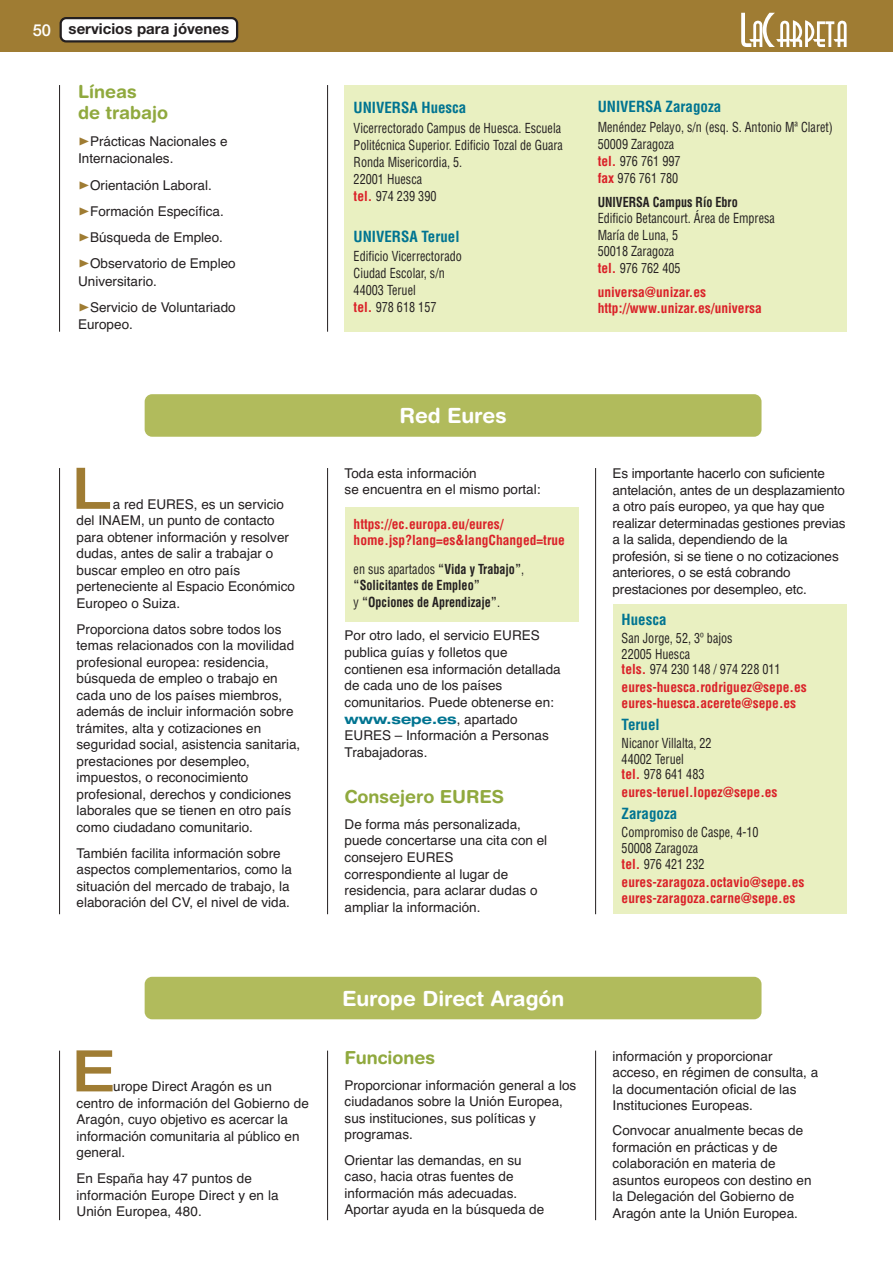
<style>
.page{position:relative;width:893px;height:1263px;background:#fff}
.page>*{position:absolute;margin:0;border:0;box-sizing:border-box;transform-origin:0 0}
.t1{font:500 expanded 57.45px "Helvetica Neue";color:#9f7c33}
.t2{font:700 21px "Helvetica Rounded";color:#fff}
.t3{font:700 18px/20.7px "Helvetica Rounded";color:#90a93e}
.t4{font:700 condensed 15px "Helvetica";color:#007491}
.t5{font:700 15px "Helvetica Neue";color:#231f20}
.t6{font:13.5px/16.5px "Helvetica";color:#231f20}
.t7{font:condensed 13.5px/17.1px "Helvetica";color:#231f20;scale:.9 1}
.t8{font:700 condensed 13.5px/16.5px "Helvetica";color:#da2128}
.t9{font:700 condensed 13.5px/16.5px "Helvetica";color:#231f20;scale:.9 1}
.t10{font:700 expanded 13.5px "Helvetica Neue";color:#007491}
.s1{font-weight:500;font-size:16.5px;color:#fff}
.s2{font-family:"Zeal";font-size:12px;color:#9f7c33}
.s3{font-weight:700;color:#da2128}
.s4{font-weight:400}
.s5{font-family:"Helvetica";font-weight:400;font-stretch:normal;color:#231f20}
</style>
<div class="page">
<div style="left:344px;top:85px;width:502px;height:247px;background:#e9f0c1"></div>
<hr style="left:59px;top:85px;width:1px;height:247px;background:#231f20">
<hr style="left:327px;top:85px;width:1px;height:247px;background:#231f20">
<div style="left:344px;top:507px;width:234px;height:114px;background:#e9f0c1"></div>
<div style="left:0;top:0;width:892px;height:51px;background:#9f7c33"></div>
<svg style="left:60px;top:17px;width:178px;height:26px;background:#d3d1cf"></svg>
<svg style="left:741px;top:13px;width:105px;height:34px"></svg>
<div style="left:612px;top:605px;width:234px;height:309px;background:#e9f0c1"></div>
<hr style="left:327px;top:1050px;width:1px;height:170px;background:#231f20">
<hr style="left:59px;top:1051px;width:1px;height:169px;background:#231f20">
<hr style="left:595px;top:1050px;width:1px;height:170px;background:#231f20">
<div style="left:145px;top:977px;width:616px;height:42px;background:#b1bb5c;border-radius:7px"></div>
<hr style="left:327px;top:468px;width:1px;height:446px;background:#231f20">
<hr style="left:59px;top:468px;width:1px;height:446px;background:#231f20">
<hr style="left:595px;top:468px;width:1px;height:446px;background:#231f20">
<div style="left:145px;top:394px;width:616px;height:43px;background:#b1bb5c;border-radius:7px"></div>
<p class="t5" style="left:33px;top:24px;width:198px"><span class="s1">50</span> servicios para jóvenes</p>
<h3 class="t3" style="left:78px;top:83px;width:92px">Líneas<br>de trabajo</h3>
<p class="t6" style="left:78px;top:134px;width:151px;line-height:17.5px"><span class="s2">®</span>Prácticas Nacionales e<br>Internacionales.</p>
<p class="t6" style="left:78px;top:173px;width:159px;line-height:26.1px"><span class="s2">®</span>Orientación Laboral. <span class="s2">®</span>Formación Específica. <span class="s2">®</span>Búsqueda de Empleo. <span class="s2">®</span>Observatorio de Empleo</p>
<p class="t6" style="left:78px;top:269px;width:159px;line-height:26.1px">Universitario.<br><span class="s2">®</span>Servicio de Voluntariado</p>
<p class="t6" style="left:78px;top:318px;width:56px">Europeo.</p>
<h1 class="t1" style="left:72px;top:467px;width:40px">L</h1>
<p class="t6" style="left:77px;top:497px;width:220px;text-indent:36px">a red EURES, es un servicio del INAEM, un punto de contacto para obtener información y resolver dudas, antes de salir a trabajar o buscar empleo en otro país perteneciente al Espacio Económico<br>Europeo o Suiza.</p>
<p class="t6" style="left:77px;top:622px;width:225px">Proporciona datos sobre todos los temas relacionados con la movilidad profesional europea: residencia, búsqueda de empleo o trabajo en cada uno de los países miembros, además de incluir información sobre trámites, alta y cotizaciones en seguridad social, asistencia sanitaria, prestaciones por desempleo, impuestos, o reconocimiento profesional, derechos y condiciones laborales que se tienen en otro país como ciudadano comunitario.</p>
<p class="t6" style="left:77px;top:846px;width:217px">También facilita información sobre aspectos complementarios, como la situación del mercado de trabajo, la elaboración del CV, el nivel de vida.</p>
<h1 class="t1" style="left:72px;top:1049px;width:44px">E</h1>
<p class="t6" style="left:77px;top:1080px;width:234px;text-indent:37px">urope Direct Aragón es un centro de información del Gobierno de<br>Aragón, cuyo objetivo es acercar la información comunitaria al público en general.</p>
<p class="t6" style="left:77px;top:1171px;width:203px">En España hay 47 puntos de información Europe Direct y en la<br>Unión Europea, 480.</p>
<p class="t4" style="left:353px;top:102px;width:114px">UNIVERSA Huesca</p>
<p class="t7" style="left:353px;top:120px;width:234px">Vicerrectorado Campus de Huesca. Escuela<br>Politécnica Superior. Edificio Tozal de Guara<br>Ronda Misericordia, 5.<br>22001 Huesca<br><span class="s3">tel.</span> 974 239 390</p>
<p class="t4" style="left:353px;top:230px;width:107px">UNIVERSA Teruel</p>
<p class="t7" style="left:353px;top:248px;width:122px">Edificio Vicerrectorado<br>Ciudad Escolar, s/n<br>44003 Teruel<br><span class="s3">tel.</span> 978 618 157</p>
<p class="t4" style="left:597px;top:101px;width:125px">UNIVERSA Zaragoza</p>
<p class="t7" style="left:597px;top:119px;width:263px">Menéndez Pelayo, s/n (esq. S. Antonio Mª Claret)<br>50009 Zaragoza<br><span class="s3">tel.</span> 976 761 997<br><span class="s3">fax</span> 976 761 780</p>
<p class="t9" style="left:597px;top:195px;width:157px">UNIVERSA Campus Río Ebro</p>
<p class="t7" style="left:597px;top:211px;width:198px;line-height:16.5px">Edificio Betancourt. Área de Empresa<br>María de Luna, 5<br>50018 Zaragoza<br><span class="s3">tel.</span> 976 762 405</p>
<p class="t8" style="left:597px;top:285px;width:166px">universa@unizar.es http://www.unizar.es/universa</p>
<h2 class="t2" style="left:399px;top:408px;width:109px">Red Eures</h2>
<p class="t6" style="left:344px;top:466px;width:197px">Toda esta información<br>se encuentra en el mismo portal:</p>
<p class="t8" style="left:353px;top:517px;width:213px">https://ec.europa.eu/eures/ home.jsp?lang=es&amp;langChanged=true</p>
<p class="t9" style="left:353px;top:562px;width:191px"><span class="s4">en sus apartados</span> “Vida y Trabajo”<span class="s4">, </span>“Solicitantes de Empleo”<br><span class="s4">y</span> “Opciones de Aprendizaje”<span class="s4">.</span></p>
<p class="t6" style="left:344px;top:629px;width:218px">Por otro lado, el servicio EURES publica guías y folletos que contienen esa información detallada de cada uno de los países comunitarios. Puede obtenerse en:</p>
<p class="t10" style="left:344px;top:714px;width:174px">www.sepe.es<span class="s5">, apartado</span></p>
<p class="t6" style="left:344px;top:728px;width:206px">EURES – Información a Personas<br>Trabajadoras.</p>
<h3 class="t3" style="left:344px;top:788px;width:161px">Consejero EURES</h3>
<p class="t6" style="left:344px;top:817px;width:204px">De forma más personalizada, puede concertarse una cita con el consejero EURES correspondiente al lugar de residencia, para aclarar dudas o ampliar la información.</p>
<h2 class="t2" style="left:342px;top:990px;width:224px">Europe Direct Aragón</h2>
<h3 class="t3" style="left:344px;top:1048px;width:92px">Funciones</h3>
<p class="t6" style="left:344px;top:1078px;width:233px">Proporcionar información general a los ciudadanos sobre la Unión Europea, sus instituciones, sus políticas y programas.</p>
<p class="t6" style="left:344px;top:1153px;width:201px">Orientar las demandas, en su caso, hacia otras fuentes de información más adecuadas.<br>Aportar ayuda en la búsqueda de</p>
<p class="t6" style="left:612px;top:466px;width:234px">Es importante hacerlo con suficiente antelación, antes de un desplazamiento a otro país europeo, ya que hay que realizar determinadas gestiones previas a la salida, dependiendo de la profesión, si se tiene o no cotizaciones anteriores, o se está cobrando prestaciones por desempleo, etc.</p>
<p class="t4" style="left:621px;top:614px;width:46px">Huesca</p>
<p class="t7" style="left:621px;top:631px;width:178px;line-height:15.8px">San Jorge, 52, 3º bajos<br>22005 Huesca<br><span class="s3">tels.</span> 974 230 148 / 974 228 011</p>
<p class="t8" style="left:621px;top:680px;width:187px;line-height:15.8px">eures-huesca.rodriguez@sepe.es eures-huesca.acerete@sepe.es</p>
<p class="t4" style="left:621px;top:719px;width:40px">Teruel</p>
<p class="t7" style="left:621px;top:736px;width:102px;line-height:15.8px">Nicanor Villalta, 22<br>44002 Teruel<br><span class="s3">tel.</span> 978 641 483</p>
<p class="t8" style="left:621px;top:785px;width:157px">eures-teruel.lopez@sepe.es</p>
<p class="t4" style="left:621px;top:808px;width:57px">Zaragoza</p>
<p class="t7" style="left:621px;top:826px;width:154px;line-height:15.8px">Compromiso de Caspe, 4-10<br>50008 Zaragoza<br><span class="s3">tel.</span> 976 421 232</p>
<p class="t8" style="left:621px;top:875px;width:184px;line-height:15.8px">eures-zaragoza.octavio@sepe.es eures-zaragoza.carne@sepe.es</p>
<p class="t6" style="left:612px;top:1049px;width:207px">información y proporcionar acceso, en régimen de consulta, a la documentación oficial de las<br>Instituciones Europeas.</p>
<p class="t6" style="left:612px;top:1123px;width:200px">Convocar anualmente becas de formación en prácticas y de colaboración en materia de asuntos europeos con destino en la Delegación del Gobierno de<br>Aragón ante la Unión Europea.</p>
</div>
